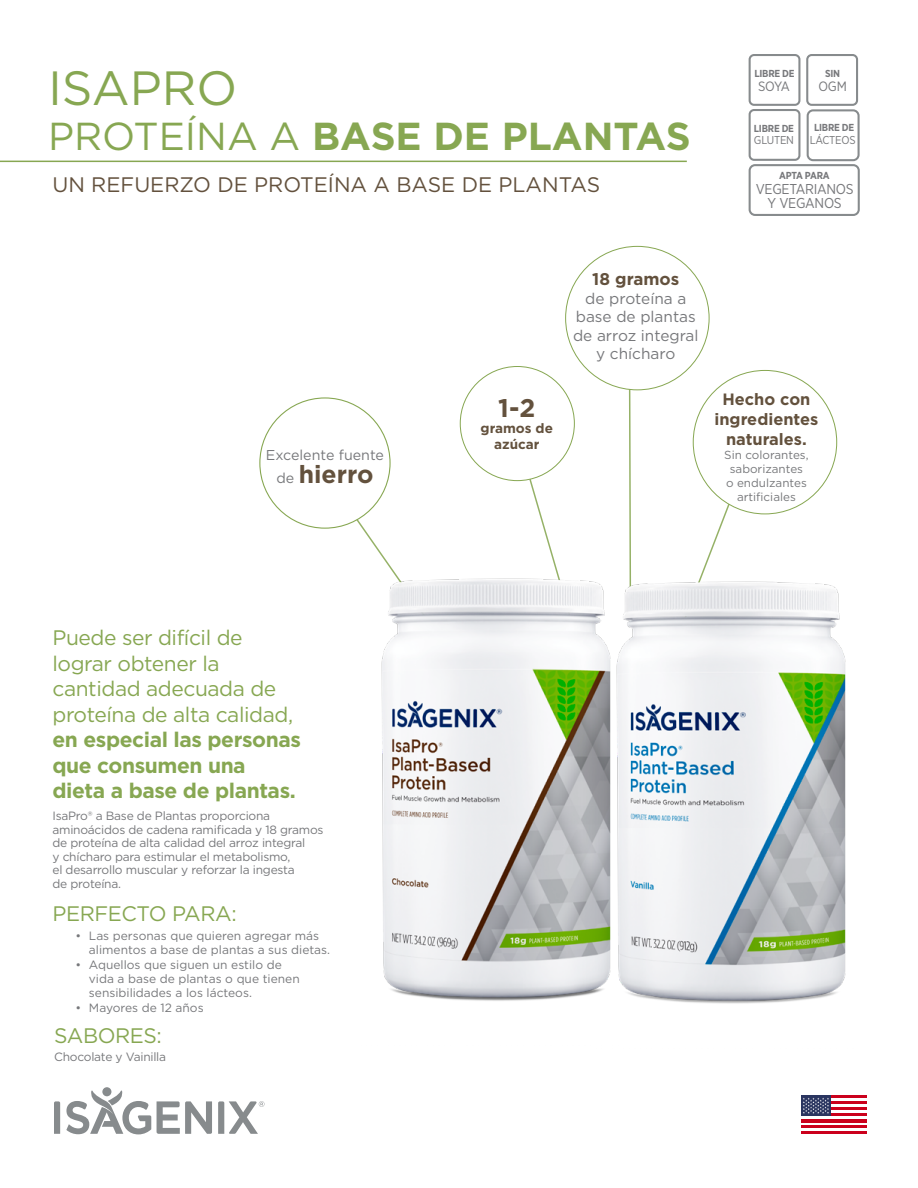
<style>
.page{position:relative;width:918px;height:1188px;background:#fff}
.page>*{position:absolute;margin:0;border:0;box-sizing:border-box;transform-origin:0 0}
.t1{font:48px "Gotham";color:#87a752}
.t2{font:700 39px "Gotham";color:#87a752}
.t3{font:700 25.5px "Gotham";color:#63513d}
.t4{font:700 24.75px "Gotham";color:#63513d}
.t5{font:21px/25.5px "Gotham";letter-spacing:-.02em;color:#87a752}
.t6{font:700 21px/25.5px "Gotham";letter-spacing:-.02em;color:#87a752}
.t7{font:21px "Gotham";color:#63513d}
.t8{font:700 16.95px "Gotham";color:#63513d}
.t9{font:700 16.35px/19.6px "Gotham";color:#63513d;text-align:center}
.t10{font:15.45px/18.5px "Gotham";color:#77787b;text-align:center}
.t11{font:14.25px/14.1px "Gotham Narrow";letter-spacing:-.02em;color:#77787b;text-align:center}
.t12{font:14.25px "Gotham";color:#77787b}
.t13{font:700 13.5px/16.2px "Gotham";color:#63513d;text-align:center}
.t14{font:13.5px "Gotham Narrow";letter-spacing:-.02em;color:#77787b}
.t15{font:12px/13.5px "Gotham";letter-spacing:-.02em;color:#77787b}
.t16{font:12px/14.4px "Gotham";color:#77787b}
.t17{font:11.7px/14px "Gotham";color:#77787b;text-align:center}
.t18{font:11.4px "Gotham Narrow";letter-spacing:-.02em;color:#77787b}
.t19{font:700 10.2px "Gotham Narrow";letter-spacing:-.02em;color:#77787b}
.s1{font-weight:400}
.s2{font-weight:400;font-size:14.25px;color:#77787b}
</style>
<div class="page">
<hr style="left:0;top:161px;width:687px;height:1px;background:#87a752">
<div style="left:102px;top:1087px;width:9px;height:9px;background:#878b8d;border-radius:50%"></div>
<svg style="left:54px;top:1101px;width:6px;height:33px"></svg>
<svg style="left:157px;top:1101px;width:55px;height:33px"></svg>
<svg style="left:66px;top:1090px;width:85px;height:44px"></svg>
<svg style="left:218px;top:1101px;width:46px;height:33px"></svg>
<svg style="left:525px;top:457px;width:39px;height:88px"></svg>
<svg style="left:627px;top:378px;width:121px;height:170px"></svg>
<div style="left:460px;top:367px;width:114px;height:114px;background:#fff;border-radius:50%"></div>
<div style="left:566px;top:246px;width:143px;height:144px;background:#fff;border-radius:50%"></div>
<div style="left:693px;top:370px;width:144px;height:144px;background:#fff;border-radius:50%"></div>
<div style="left:749px;top:164px;width:111px;height:52px;border:2px solid #878b8d;border-radius:5px"></div>
<div style="left:749px;top:54px;width:51px;height:52px;border:2px solid #878b8d;border-radius:4px"></div>
<div style="left:806px;top:54px;width:52px;height:52px;border:2px solid #878b8d;border-radius:4px"></div>
<div style="left:749px;top:109px;width:51px;height:52px;border:2px solid #878b8d;border-radius:4px"></div>
<div style="left:807px;top:109px;width:53px;height:52px;border:2px solid #878b8d;border-radius:5px"></div>
<hr style="left:801px;top:1131px;width:66px;height:3px;background:#cb001c">
<hr style="left:801px;top:1125px;width:66px;height:3px;background:#cb001c">
<hr style="left:801px;top:1119px;width:66px;height:3px;background:#cb001c">
<hr style="left:801px;top:1113px;width:66px;height:3px;background:#cb001c">
<hr style="left:801px;top:1107px;width:66px;height:3px;background:#cb001c">
<hr style="left:801px;top:1101px;width:66px;height:3px;background:#cb001c">
<hr style="left:801px;top:1095px;width:66px;height:3px;background:#cb001c">
<div style="left:801px;top:1095px;width:30px;height:21px;background:#2a3560"></div>
<svg style="left:803px;top:1098px;width:26px;height:16px"></svg>
<img style="left:374px;top:545px;width:290px;height:456px">
<img style="left:564px;top:548px;width:282px;height:456px">
<h1 class="t1" style="left:48px;top:57px;width:191px">ISAPRO</h1>
<h2 class="t2" style="left:48px;top:110px;width:644px"><span class="s1">PROTEÍNA A</span> BASE DE PLANTAS</h2>
<h3 class="t7" style="left:52px;top:171px;width:549px">UN REFUERZO DE PROTEÍNA A BASE DE PLANTAS</h3>
<p class="t19" style="left:754px;top:66px;width:42px">LIBRE DE</p>
<p class="t14" style="left:758px;top:78px;width:33px">SOYA</p>
<p class="t19" style="left:754px;top:122px;width:42px">LIBRE DE</p>
<p class="t18" style="left:754px;top:133px;width:42px">GLUTEN</p>
<p class="t19" style="left:825px;top:66px;width:17px">SIN</p>
<p class="t14" style="left:819px;top:78px;width:30px">OGM</p>
<p class="t19" style="left:814px;top:121px;width:42px">LIBRE DE</p>
<p class="t18" style="left:810px;top:133px;width:47px">LÁCTEOS</p>
<p class="t19" style="left:779px;top:169px;width:52px">APTA PARA</p>
<p class="t11" style="left:756px;top:182px;width:99px">VEGETARIANOS<br>Y VEGANOS</p>
<p class="t12" style="left:266px;top:446px;width:120px">Excelente fuente</p>
<h3 class="t4" style="left:276px;top:458px;width:98px"><span class="s2">de</span> hierro</h3>
<h3 class="t3" style="left:498px;top:391px;width:39px">1-2</h3>
<p class="t13" style="left:481px;top:420px;width:74px">gramos de azúcar</p>
<h3 class="t8" style="left:592px;top:268px;width:88px">18 gramos</h3>
<p class="t10" style="left:573px;top:289px;width:127px">de proteína a base de plantas de arroz integral y chícharo</p>
<h3 class="t9" style="left:714px;top:390px;width:105px">Hecho con ingredientes naturales.</h3>
<p class="t17" style="left:724px;top:447px;width:86px">Sin colorantes, saborizantes<br>o endulzantes artificiales</p>
<h3 class="t5" style="left:52px;top:625px;width:242px">Puede ser difícil de lograr obtener la cantidad adecuada de proteína de alta calidad,</h3>
<h3 class="t6" style="left:52px;top:727px;width:250px">en especial las personas que consumen una dieta a base de plantas.</h3>
<p class="t15" style="left:52px;top:809px;width:273px">IsaPro® a Base de Plantas proporciona aminoácidos de cadena ramificada y 18 gramos de proteína de alta calidad del arroz integral<br>y chícharo para estimular el metabolismo,<br>el desarrollo muscular y reforzar la ingesta<br>de proteína.</p>
<h3 class="t5" style="left:52px;top:901px;width:186px">PERFECTO PARA:</h3>
<p class="t16" style="left:89px;top:928px;width:243px;text-indent:-14px">• Las personas que quieren agregar más alimentos a base de plantas a sus dietas.</p>
<p class="t16" style="left:89px;top:957px;width:212px;text-indent:-14px">• Aquellos que siguen un estilo de vida a base de plantas o que tienen sensibilidades a los lácteos.</p>
<p class="t16" style="left:75px;top:1000px;width:130px">• Mayores de 12 años</p>
<h3 class="t5" style="left:54px;top:1022px;width:109px">SABORES:</h3>
<p class="t15" style="left:54px;top:1050px;width:114px">Chocolate y Vainilla</p>
</div>
